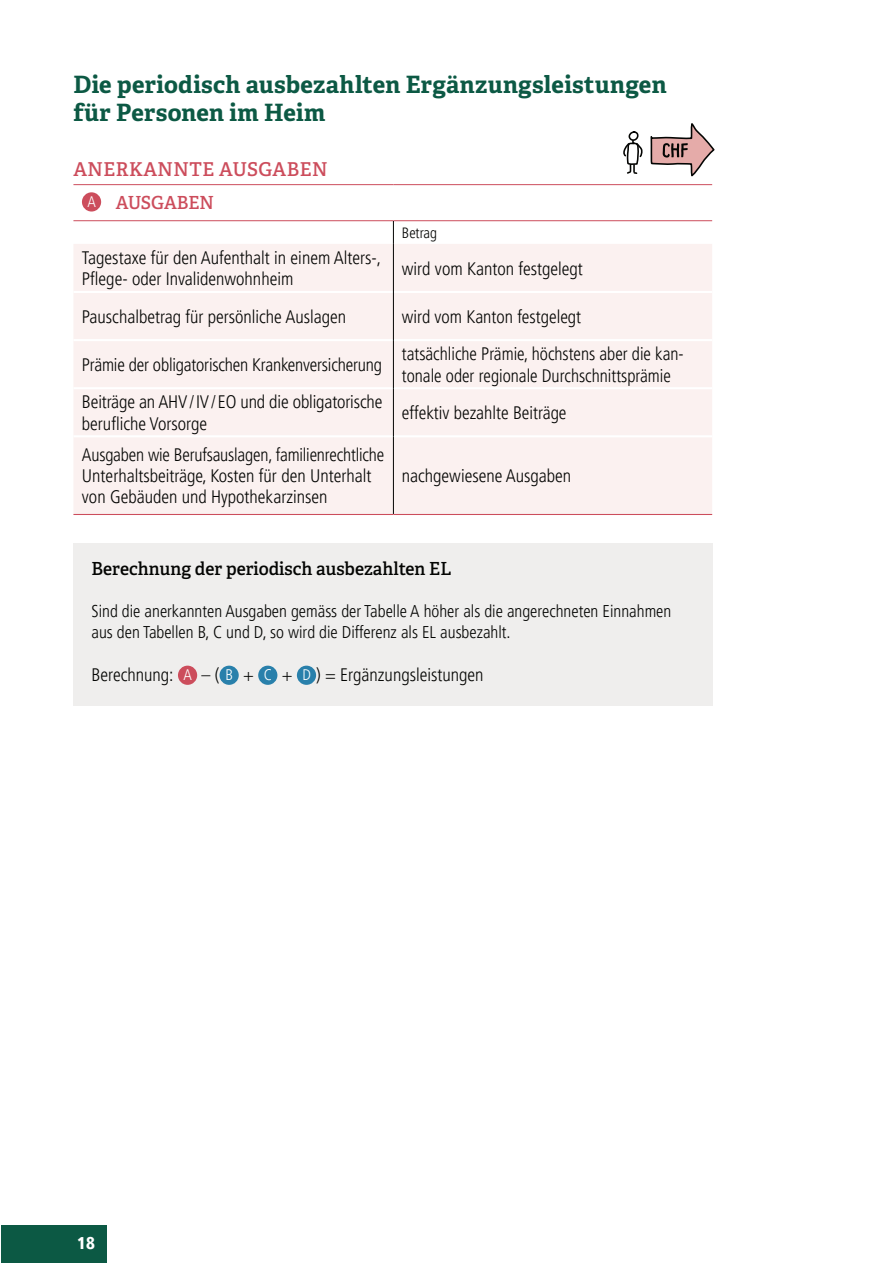
<style>
.page{position:relative;width:893px;height:1263px;background:#fff}
.page>*{position:absolute;margin:0;border:0;box-sizing:border-box;transform-origin:0 0}
.t1{font:700 23.85px/27.6px "Adelle";letter-spacing:.01em;color:#0c5944}
.t2{font:600 19.05px "Adelle";letter-spacing:.025em;color:#cc4d5c}
.t3{font:300 condensed 18px/21.1px "Frutiger LT Pro";color:#040503}
.t4{font:600 18px "Adelle";color:#040503}
.t5{font:600 18px "Adelle";color:#cc4d5c}
.t6{font:300 condensed 16.95px/21.1px "Frutiger LT Pro";color:#040503}
.t7{font:900 condensed 16.95px "Frutiger LT Pro";color:#fff}
.t8{font:300 condensed 14.85px "Frutiger LT Pro";color:#040503}
.s1{font-size:15.3px;color:#fff}
</style>
<div class="page">
<div style="left:1px;top:1225px;width:106px;height:38px;background:#0c5944"></div>
<div style="left:73px;top:244px;width:639px;height:270px;background:#fbf1f0"></div>
<hr style="left:73px;top:184px;width:320px;height:1px;background:#cc4d5c">
<hr style="left:393px;top:184px;width:319px;height:1px;background:#cc4d5c">
<hr style="left:73px;top:514px;width:320px;height:1px;background:#cc4d5c">
<hr style="left:393px;top:514px;width:319px;height:1px;background:#cc4d5c">
<hr style="left:73px;top:291px;width:320px;height:2px;background:#fff">
<hr style="left:394px;top:291px;width:318px;height:2px;background:#fff">
<hr style="left:73px;top:339px;width:320px;height:2px;background:#fff">
<hr style="left:394px;top:339px;width:318px;height:2px;background:#fff">
<hr style="left:73px;top:387px;width:320px;height:2px;background:#fff">
<hr style="left:394px;top:387px;width:318px;height:2px;background:#fff">
<hr style="left:73px;top:435px;width:320px;height:2px;background:#fff">
<hr style="left:394px;top:435px;width:318px;height:2px;background:#fff">
<svg style="left:73px;top:185px;width:639px;height:59px"></svg>
<hr style="left:393px;top:244px;width:1px;height:48px;background:#040503">
<hr style="left:393px;top:292px;width:1px;height:48px;background:#040503">
<hr style="left:393px;top:340px;width:1px;height:48px;background:#040503">
<hr style="left:393px;top:388px;width:1px;height:48px;background:#040503">
<hr style="left:393px;top:436px;width:1px;height:78px;background:#040503">
<div style="left:82px;top:192px;width:19px;height:20px;background:#cc4d5c;border-radius:50%"></div>
<div style="left:73px;top:543px;width:640px;height:162px;background:#efeeed"></div>
<div style="left:178px;top:666px;width:19px;height:19px;background:#cc4d5c;border-radius:50%"></div>
<div style="left:219px;top:666px;width:20px;height:19px;background:#2980ab;border-radius:50%"></div>
<div style="left:258px;top:666px;width:19px;height:19px;background:#2980ab;border-radius:50%"></div>
<div style="left:297px;top:666px;width:19px;height:19px;background:#2980ab;border-radius:50%"></div>
<svg style="left:650px;top:123px;width:65px;height:54px"></svg>
<svg style="left:623px;top:131px;width:20px;height:43px"></svg>
<h1 class="t1" style="left:73px;top:73px;width:595px">Die periodisch ausbezahlten Ergänzungsleistungen für Personen im Heim</h1>
<p class="t2" style="left:73px;top:161px;width:256px">ANERKANNTE AUSGABEN</p>
<p class="t5" style="left:87px;top:195px;width:128px"><sup>A</sup> AUSGABEN</p>
<p class="t8" style="left:402px;top:224px;width:37px">Betrag</p>
<p class="t3" style="left:82px;top:247px;width:301px">Tagestaxe für den Aufenthalt in einem Alters-,<br>Pflege- oder Invalidenwohnheim</p>
<p class="t3" style="left:402px;top:258px;width:183px">wird vom Kanton festgelegt</p>
<p class="t3" style="left:82px;top:306px;width:266px">Pauschalbetrag für persönliche Auslagen</p>
<p class="t3" style="left:402px;top:306px;width:181px">wird vom Kanton festgelegt</p>
<p class="t3" style="left:82px;top:354px;width:302px">Prämie der obligatorischen Krankenversicherung</p>
<p class="t3" style="left:402px;top:343px;width:283px">tatsächliche Prämie, höchstens aber die kan&shy;tonale oder regionale Durchschnittsprämie</p>
<p class="t3" style="left:82px;top:391px;width:302px">Beiträge an AHV / IV / EO und die obligatorische berufliche Vorsorge</p>
<p class="t3" style="left:402px;top:402px;width:166px">effektiv bezahlte Beiträge</p>
<p class="t3" style="left:82px;top:444px;width:304px">Ausgaben wie Berufsauslagen, familienrechtliche<br>Unterhaltsbeiträge, Kosten für den Unterhalt von Gebäuden und Hypothekarzinsen</p>
<p class="t3" style="left:402px;top:465px;width:171px">nachgewiesene Ausgaben</p>
<p class="t4" style="left:91px;top:561px;width:361px">Berechnung der periodisch ausbezahlten EL</p>
<p class="t6" style="left:91px;top:600px;width:581px">Sind die anerkannten Ausgaben gemäss der Tabelle A höher als die angerechneten Einnahmen aus den Tabellen B, C und D, so wird die Differenz als EL ausbezahlt.</p>
<p class="t3" style="left:91px;top:664px;width:393px">Berechnung: <span class="s1">A</span> – ( <span class="s1">B</span> + <span class="s1">C</span> + <span class="s1">D</span> ) = Ergänzungsleistungen</p>
<p class="t7" style="left:77px;top:1233px;width:20px">18</p>
</div>
